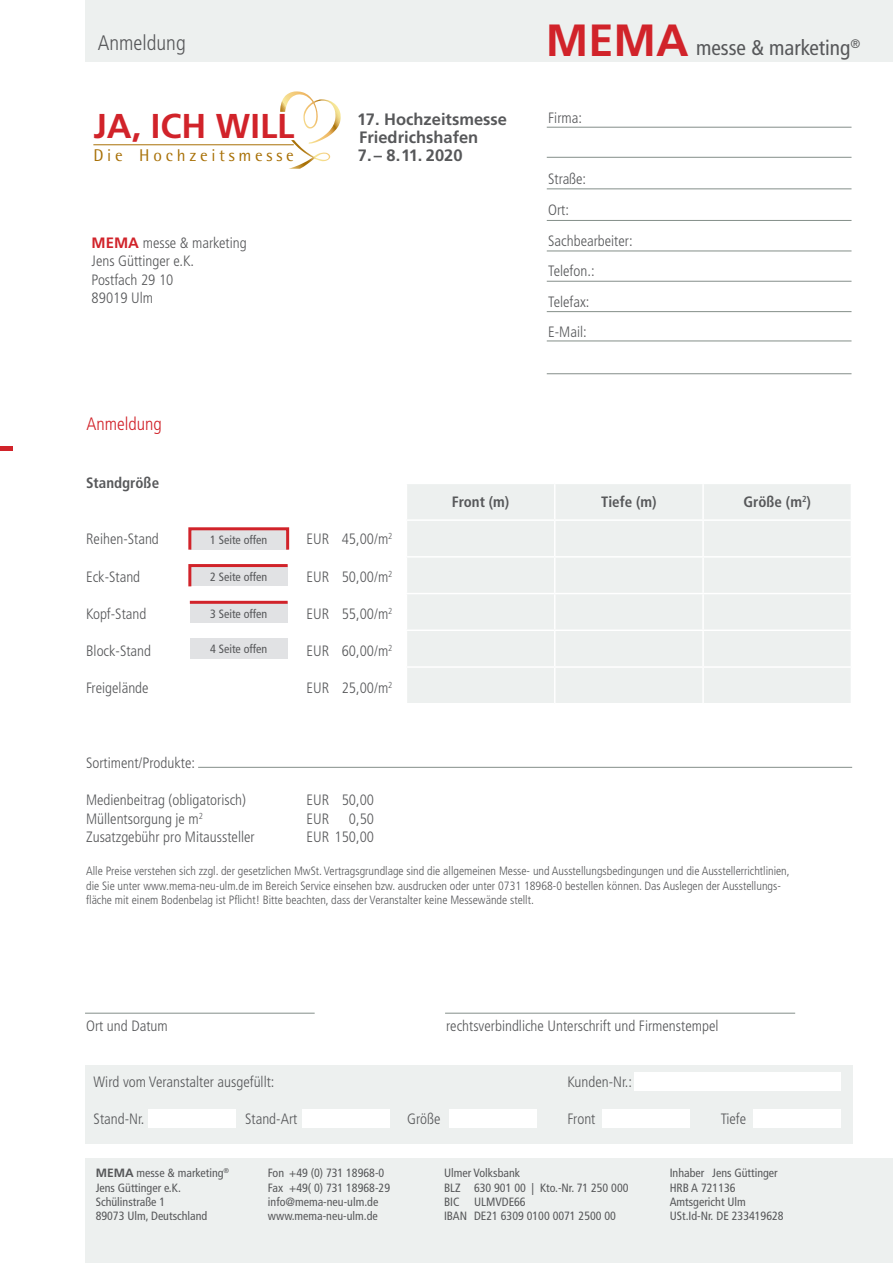
<style>
.page{position:relative;width:893px;height:1263px;background:#fff}
.page>*{position:absolute;margin:0;border:0;box-sizing:border-box;transform-origin:0 0}
.t1{font:700 34.5px "Frutiger";color:#d1232a}
.t2{font:condensed 21.3px "Frutiger";color:#57585a}
.t3{font:300 condensed 21px "Frutiger";color:#57585a}
.t4{font:300 condensed 18px "Frutiger";color:#d1232a}
.t5{font:16.95px "Rotis Semi Sans";letter-spacing:.22em;color:#a87006}
.t6{font:700 16.5px/18px "Frutiger";color:#57585a}
.t7{font:300 condensed 15px/30.6px "Frutiger";color:#57585a}
.t8{font:700 condensed 15px "Frutiger";color:#57585a}
.t9{font:300 condensed 12px/14.4px "Frutiger";color:#57585a}
.t10{font:condensed 12px/14.4px "Frutiger";color:#57585a}
.s1{font-weight:700;font-stretch:normal;color:#d1232a}
.s2{font-weight:700;font-stretch:normal;font-size:45.15px;color:#d1232a}
.s3{font-weight:700;font-stretch:normal}
</style>
<div class="page">
<div style="left:85px;top:1065px;width:767px;height:79px;background:#edf0ef"></div>
<div style="left:149px;top:1109px;width:87px;height:19px;background:#fff"></div>
<div style="left:302px;top:1109px;width:87px;height:19px;background:#fff"></div>
<div style="left:449px;top:1109px;width:87px;height:19px;background:#fff"></div>
<div style="left:602px;top:1109px;width:88px;height:19px;background:#fff"></div>
<div style="left:754px;top:1109px;width:87px;height:19px;background:#fff"></div>
<div style="left:635px;top:1072px;width:206px;height:19px;background:#fff"></div>
<div style="left:407px;top:484px;width:444px;height:219px;background:#edf0ef"></div>
<hr style="left:554px;top:484px;width:1px;height:35px;background:#fff">
<hr style="left:702px;top:484px;width:2px;height:35px;background:#fff">
<hr style="left:406px;top:519px;width:149px;height:2px;background:#fff">
<hr style="left:555px;top:519px;width:148px;height:2px;background:#fff">
<hr style="left:554px;top:521px;width:1px;height:35px;background:#fff">
<hr style="left:703px;top:519px;width:149px;height:2px;background:#fff">
<hr style="left:702px;top:521px;width:2px;height:35px;background:#fff">
<hr style="left:406px;top:556px;width:149px;height:2px;background:#fff">
<hr style="left:555px;top:556px;width:148px;height:2px;background:#fff">
<hr style="left:554px;top:558px;width:1px;height:35px;background:#fff">
<hr style="left:703px;top:556px;width:149px;height:2px;background:#fff">
<hr style="left:702px;top:558px;width:2px;height:35px;background:#fff">
<hr style="left:406px;top:593px;width:149px;height:1px;background:#fff">
<hr style="left:555px;top:593px;width:148px;height:1px;background:#fff">
<hr style="left:554px;top:594px;width:1px;height:35px;background:#fff">
<hr style="left:703px;top:593px;width:149px;height:1px;background:#fff">
<hr style="left:702px;top:594px;width:2px;height:35px;background:#fff">
<hr style="left:406px;top:629px;width:149px;height:2px;background:#fff">
<hr style="left:406px;top:666px;width:149px;height:2px;background:#fff">
<hr style="left:555px;top:629px;width:148px;height:2px;background:#fff">
<hr style="left:554px;top:631px;width:1px;height:35px;background:#fff">
<hr style="left:555px;top:666px;width:148px;height:2px;background:#fff">
<hr style="left:554px;top:668px;width:1px;height:35px;background:#fff">
<hr style="left:703px;top:629px;width:149px;height:2px;background:#fff">
<hr style="left:702px;top:631px;width:2px;height:35px;background:#fff">
<hr style="left:703px;top:666px;width:149px;height:2px;background:#fff">
<hr style="left:702px;top:668px;width:2px;height:35px;background:#fff">
<div style="left:85px;top:1159px;width:808px;height:104px;background:#edf0ef"></div>
<div style="left:85px;top:0;width:808px;height:62px;background:#edf0ef"></div>
<div style="left:0;top:446px;width:13px;height:5px;background:#d1232a"></div>
<hr style="left:198px;top:767px;width:654px;height:1px;background:#848e89">
<div style="left:190px;top:529px;width:98px;height:21px;background:#e1e2e4"></div>
<div style="left:188px;top:527px;width:101px;height:24px;border:3px solid #d1232a"></div>
<svg style="left:188px;top:564px;width:100px;height:23px;background:#dfc5c8"></svg>
<div style="left:190px;top:602px;width:98px;height:21px;background:#e1e2e4"></div>
<hr style="left:190px;top:601px;width:98px;height:3px;background:#d1232a">
<div style="left:190px;top:638px;width:98px;height:21px;background:#e1e2e4"></div>
<svg style="left:280px;top:91px;width:61px;height:78px"></svg>
<hr style="left:93px;top:145px;width:201px;height:1px;background:#a87006">
<hr style="left:547px;top:127px;width:304px;height:1px;background:#848e89">
<hr style="left:547px;top:157px;width:304px;height:1px;background:#848e89">
<hr style="left:547px;top:188px;width:304px;height:1px;background:#848e89">
<hr style="left:547px;top:220px;width:304px;height:1px;background:#848e89">
<hr style="left:547px;top:251px;width:304px;height:1px;background:#848e89">
<hr style="left:547px;top:281px;width:304px;height:1px;background:#848e89">
<hr style="left:547px;top:311px;width:304px;height:1px;background:#848e89">
<hr style="left:547px;top:341px;width:304px;height:1px;background:#848e89">
<hr style="left:547px;top:373px;width:304px;height:1px;background:#848e89">
<hr style="left:85px;top:1013px;width:230px;height:1px;background:#848e89">
<hr style="left:445px;top:1013px;width:350px;height:1px;background:#848e89">
<h3 class="t3" style="left:98px;top:31px;width:89px">Anmeldung</h3>
<h1 class="t1" style="left:93px;top:105px;width:203px">JA, ICH WILL</h1>
<p class="t5" style="left:93px;top:145px;width:202px">Die Hochzeitsmesse</p>
<p class="t7" style="left:92px;top:233px;width:156px;line-height:18.6px"><span class="s1">MEMA</span> messe &amp; marketing<br>Jens Güttinger e.K.<br>Postfach 29 10<br>89019 Ulm</p>
<p class="t4" style="left:86px;top:414px;width:77px">Anmeldung</p>
<p class="t8" style="left:86px;top:474px;width:75px">Standgröße</p>
<p class="t6" style="left:357px;top:110px;width:152px">17. Hochzeitsmesse<br>Friedrichshafen</p>
<p class="t6" style="left:358px;top:146px;width:106px">7. – 8.11. 2020</p>
<h2 class="t2" style="left:546px;top:36px;width:316px"><span class="s2">MEMA</span> messe &amp; marketing<sup>®</sup></h2>
<p class="t7" style="left:548px;top:103px;width:35px">Firma:</p>
<p class="t7" style="left:548px;top:164px;width:86px">Straße:<br>Ort:<br>Sachbearbeiter:<br>Telefon.:<br>Telefax:<br>E-Mail:</p>
<p class="t8" style="left:452px;top:493px;width:59px">Front (m)</p>
<p class="t8" style="left:601px;top:493px;width:57px">Tiefe (m)</p>
<p class="t8" style="left:743px;top:493px;width:69px">Größe (m<sup>2</sup>)</p>
<p class="t7" style="left:86px;top:524px;width:74px">Reihen-Stand</p>
<p class="t7" style="left:307px;top:524px;width:87px">EUR 45,00/m<sup>2</sup></p>
<p class="t7" style="left:86px;top:561px;width:56px">Eck-Stand</p>
<p class="t7" style="left:307px;top:561px;width:87px">EUR 50,00/m<sup>2</sup></p>
<p class="t7" style="left:86px;top:599px;width:62px">Kopf-Stand</p>
<p class="t7" style="left:307px;top:599px;width:87px">EUR 55,00/m<sup>2</sup></p>
<p class="t7" style="left:86px;top:636px;width:67px">Block-Stand</p>
<p class="t7" style="left:307px;top:636px;width:87px">EUR 60,00/m<sup>2</sup></p>
<p class="t7" style="left:86px;top:673px;width:64px">Freigelände</p>
<p class="t7" style="left:307px;top:673px;width:87px">EUR 25,00/m<sup>2</sup></p>
<p class="t10" style="left:210px;top:533px;width:59px">1 Seite offen</p>
<p class="t10" style="left:210px;top:570px;width:59px">2 Seite offen</p>
<p class="t10" style="left:210px;top:607px;width:59px">3 Seite offen</p>
<p class="t10" style="left:210px;top:642px;width:59px">4 Seite offen</p>
<p class="t7" style="left:86px;top:747px;width:110px">Sortiment/Produkte:</p>
<p class="t7" style="left:86px;top:785px;width:162px">Medienbeitrag (obligatorisch)</p>
<p class="t7" style="left:307px;top:785px;width:69px">EUR 50,00</p>
<p class="t7" style="left:86px;top:803px;width:118px">Müllentsorgung je m<sup>2</sup></p>
<p class="t7" style="left:307px;top:803px;width:24px">EUR</p>
<p class="t7" style="left:349px;top:803px;width:27px">0,50</p>
<p class="t7" style="left:86px;top:822px;width:170px">Zusatzgebühr pro Mitaussteller</p>
<p class="t7" style="left:307px;top:822px;width:69px">EUR 150,00</p>
<p class="t9" style="left:86px;top:864px;width:705px">Alle Preise verstehen sich zzgl. der gesetzlichen MwSt. Vertragsgrundlage sind die allgemeinen Messe- und Ausstellungsbedingungen und die Ausstellerrichtlinien, die Sie unter www.mema-neu-ulm.de im Bereich Service einsehen bzw. ausdrucken oder unter 0731 18968-0 bestellen können. Das Auslegen der Ausstellungs&shy;fläche mit einem Bodenbelag ist Pflicht! Bitte beachten, dass der Veranstalter keine Messewände stellt.</p>
<p class="t7" style="left:86px;top:1011px;width:83px">Ort und Datum</p>
<p class="t7" style="left:446px;top:1011px;width:274px">rechtsverbindliche Unterschrift und Firmenstempel</p>
<p class="t7" style="left:94px;top:1067px;width:182px">Wird vom Veranstalter ausgefüllt:</p>
<p class="t7" style="left:568px;top:1067px;width:66px">Kunden-Nr.:</p>
<p class="t7" style="left:94px;top:1104px;width:52px">Stand-Nr.</p>
<p class="t7" style="left:245px;top:1104px;width:54px">Stand-Art</p>
<p class="t7" style="left:407px;top:1104px;width:35px">Größe</p>
<p class="t7" style="left:568px;top:1104px;width:29px">Front</p>
<p class="t7" style="left:721px;top:1104px;width:27px">Tiefe</p>
<p class="t10" style="left:96px;top:1166px;width:135px"><span class="s3">MEMA</span> messe &amp; marketing<sup>®<br></sup>Jens Güttinger e.K.<br>Schülinstraße 1<br>89073 Ulm, Deutschland</p>
<p class="t10" style="left:268px;top:1166px;width:124px">Fon +49 (0) 731 18968-0<br>Fax +49( 0) 731 18968-29 info@mema-neu-ulm.de www.mema-neu-ulm.de</p>
<p class="t10" style="left:444px;top:1166px;width:186px">Ulmer Volksbank<br>BLZ 630 901 00 | Kto.-Nr. 71 250 000<br>BIC ULMVDE66<br>IBAN DE21 6309 0100 0071 2500 00</p>
<p class="t10" style="left:670px;top:1166px;width:115px">Inhaber Jens Güttinger<br>HRB A 721136<br>Amtsgericht Ulm<br>USt.Id-Nr. DE 233419628</p>
</div>
